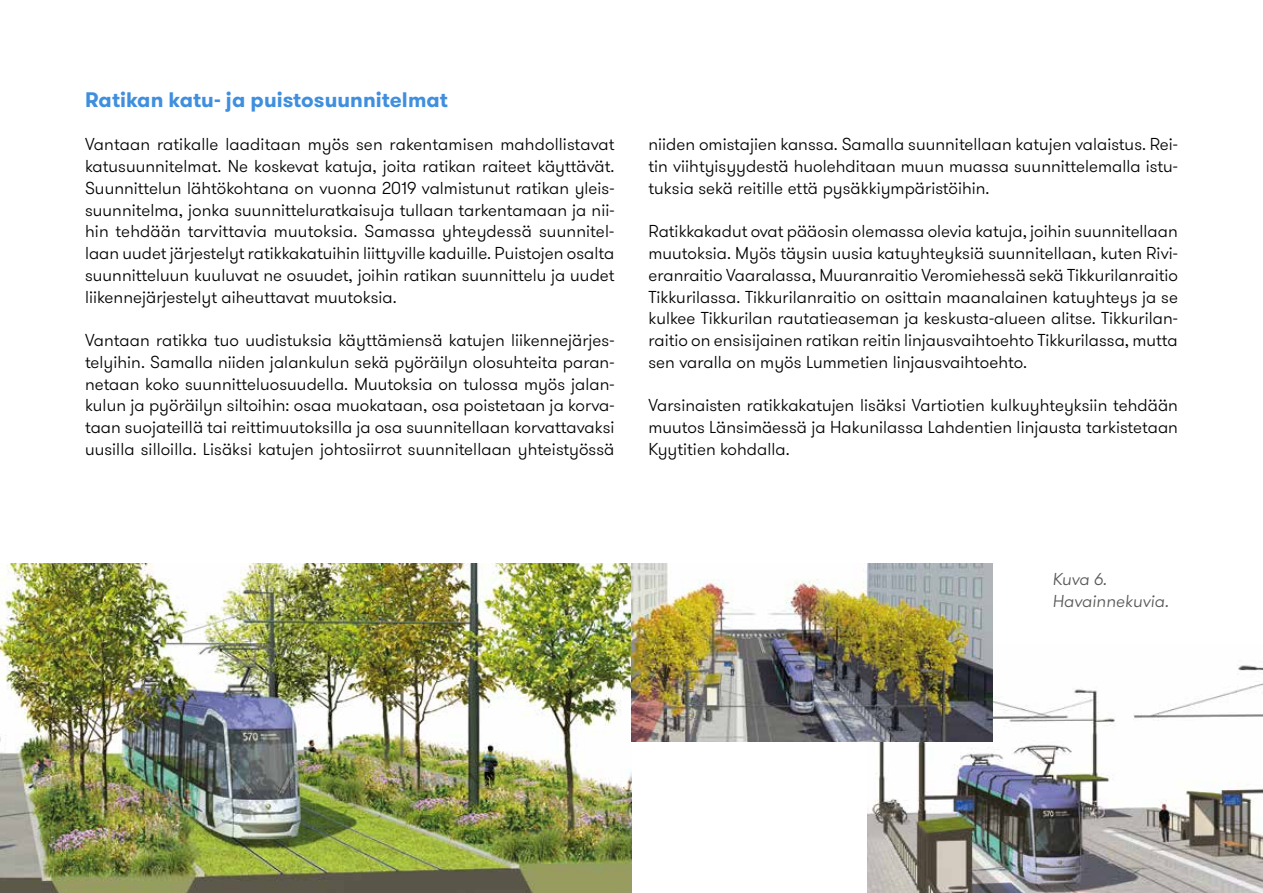
<style>
.page{position:relative;width:1263px;height:893px;background:#fff}
.page>*{position:absolute;margin:0;border:0;box-sizing:border-box;transform-origin:0 0}
.t1{font:700 21px "GT Walsheim";letter-spacing:.005em;color:#408fde}
.t2{font:300 17.25px/21.8px "GT Walsheim";letter-spacing:.005em;color:#000;text-align:justify}
.t3{font:italic 300 17.25px/21.8px "GT Walsheim";letter-spacing:.005em;color:#575756}
</style>
<div class="page">
<img style="left:867px;top:665px;width:396px;height:228px">
<img style="left:0;top:564px;width:631px;height:329px">
<img style="left:631px;top:564px;width:362px;height:178px">
<p class="t1" style="left:85px;top:86px;width:364px">Ratikan katu- ja puistosuunnitelmat</p>
<p class="t2" style="left:85px;top:134px;width:531px">Vantaan ratikalle laaditaan myös sen rakentamisen mahdollistavat katusuunnitelmat. Ne koskevat katuja, joita ratikan raiteet käyttävät.<br>Suunnittelun lähtökohtana on vuonna 2019 valmistunut ratikan yleis&shy;suunnitelma, jonka suunnitteluratkaisuja tullaan tarkentamaan ja nii&shy;hin tehdään tarvittavia muutoksia. Samassa yhteydessä suunnitel&shy;laan uudet järjestelyt ratikkakatuihin liittyville kaduille. Puistojen osalta suunnitteluun kuuluvat ne osuudet, joihin ratikan suunnittelu ja uudet liikennejärjestelyt aiheuttavat muutoksia.</p>
<p class="t2" style="left:85px;top:330px;width:531px">Vantaan ratikka tuo uudistuksia käyttämiensä katujen liikennejärjes&shy;telyihin. Samalla niiden jalankulun sekä pyöräilyn olosuhteita paran&shy;netaan koko suunnitteluosuudella. Muutoksia on tulossa myös jalan&shy;kulun ja pyöräilyn siltoihin: osaa muokataan, osa poistetaan ja korva&shy;taan suojateillä tai reittimuutoksilla ja osa suunnitellaan korvattavaksi uusilla silloilla. Lisäksi katujen johtosiirrot suunnitellaan yhteistyössä</p>
<p class="t2" style="left:648px;top:134px;width:531px">niiden omistajien kanssa. Samalla suunnitellaan katujen valaistus. Rei&shy;tin viihtyisyydestä huolehditaan muun muassa suunnittelemalla istu&shy;tuksia sekä reitille että pysäkkiympäristöihin.</p>
<p class="t2" style="left:648px;top:221px;width:531px">Ratikkakadut ovat pääosin olemassa olevia katuja, joihin suunnitellaan muutoksia. Myös täysin uusia katuyhteyksiä suunnitellaan, kuten Rivi&shy;eranraitio Vaaralassa, Muuranraitio Veromiehessä sekä Tikkurilanraitio Tikkurilassa. Tikkurilanraitio on osittain maanalainen katuyhteys ja se kulkee Tikkurilan rautatieaseman ja keskusta-alueen alitse. Tikkurilan&shy;raitio on ensisijainen ratikan reitin linjausvaihtoehto Tikkurilassa, mutta sen varalla on myös Lummetien linjausvaihtoehto.</p>
<p class="t2" style="left:648px;top:395px;width:531px">Varsinaisten ratikkakatujen lisäksi Vartiotien kulkuyhteyksiin tehdään muutos Länsimäessä ja Hakunilassa Lahdentien linjausta tarkistetaan Kyytitien kohdalla.</p>
<p class="t3" style="left:1052px;top:569px;width:118px">Kuva 6.<br>Havainnekuvia.</p>
</div>
